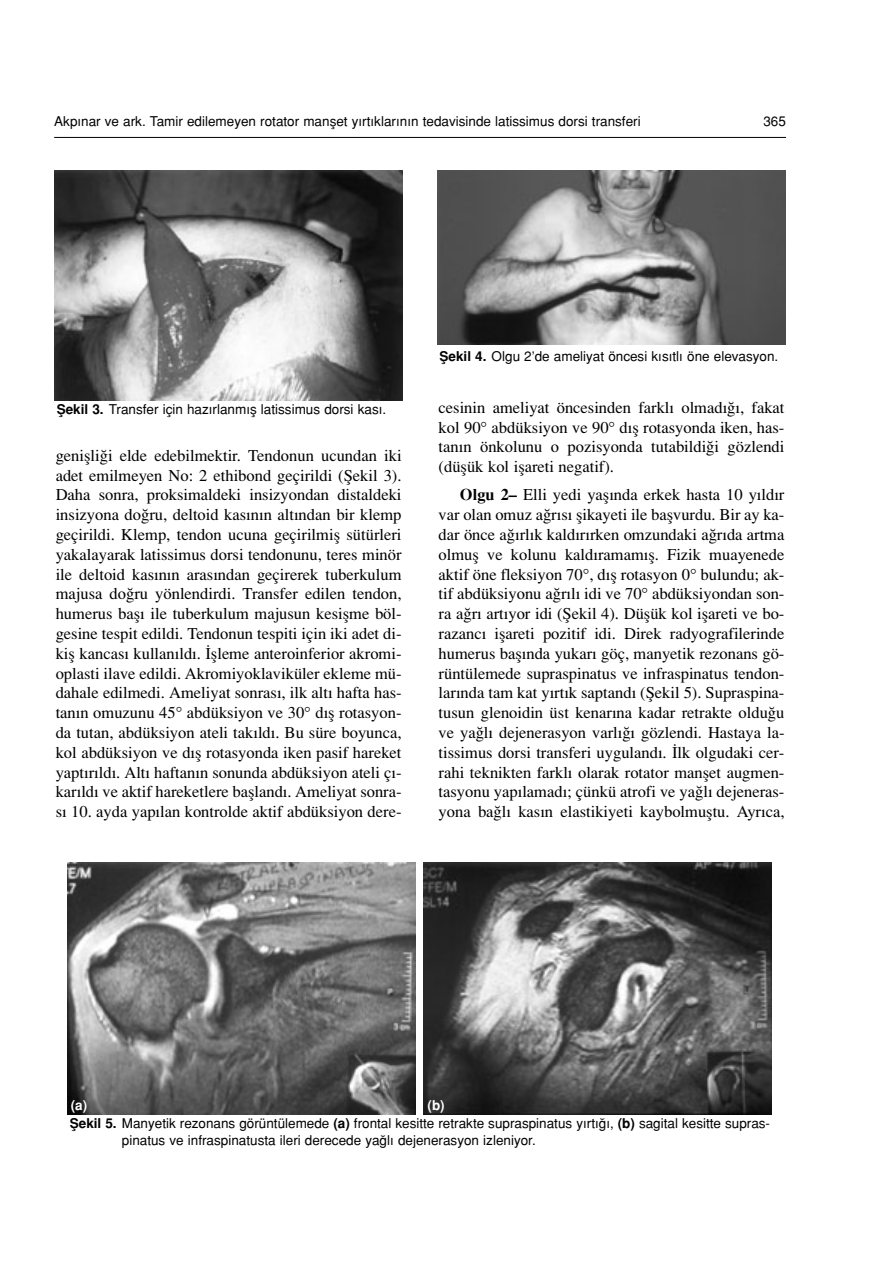
<style>
.page{position:relative;width:893px;height:1263px;background:#fff}
.page>*{position:absolute;margin:0;border:0;box-sizing:border-box;transform-origin:0 0}
.t1{font:16.5px/19.8px "Times Turk";color:#000;text-align:justify}
.t2{font:13.5px/16.6px "Helvetica Turk";color:#000}
.t3{font:13.5px "Helvetica Turk B";color:#fff}
.s1{font-family:"Helvetica Turk B"}
.s2{font-family:"Times Turk B"}
</style>
<div class="page">
<hr style="left:54px;top:137px;width:732px;height:1px;background:#000">
<img style="left:54px;top:170px;width:348px;height:231px">
<img style="left:437px;top:170px;width:348px;height:175px">
<img style="left:423px;top:863px;width:348px;height:252px">
<img style="left:67px;top:863px;width:348px;height:252px">
<p class="t2" style="left:54px;top:114px;width:588px">Akp›nar ve ark. Tamir edilemeyen rotator manflet y›rt›klar›n›n tedavisinde latissimus dorsi transferi</p>
<p class="t2" style="left:763px;top:114px;width:24px">365</p>
<p class="t2" style="left:57px;top:402px;width:331px"><span class="s1">fiekil 3.</span> Transfer için haz›rlanm›fl latissimus dorsi kas›.</p>
<p class="t1" style="left:56px;top:447px;width:347px">geniflli¤i elde edebilmektir. Tendonun ucundan iki adet emilmeyen No: 2 ethibond geçirildi (fiekil 3).<br>Daha sonra, proksimaldeki insizyondan distaldeki insizyona do¤ru, deltoid kas›n›n alt›ndan bir klemp geçirildi. Klemp, tendon ucuna geçirilmifl sütürleri yakalayarak latissimus dorsi tendonunu, teres minör ile deltoid kas›n›n aras›ndan geçirerek tuberkulum majusa do¤ru yönlendirdi. Transfer edilen tendon, humerus bafl› ile tuberkulum majusun kesiflme böl&shy;gesine tespit edildi. Tendonun tespiti için iki adet di&shy;kifl kancas› kullan›ld›. ‹flleme anteroinferior akromi&shy;oplasti ilave edildi. Akromiyoklaviküler ekleme mü&shy;dahale edilmedi. Ameliyat sonras›, ilk alt› hafta has&shy;tan›n omuzunu 45° abdüksiyon ve 30° d›fl rotasyon&shy;da tutan, abdüksiyon ateli tak›ld›. Bu süre boyunca, kol abdüksiyon ve d›fl rotasyonda iken pasif hareket yapt›r›ld›. Alt› haftan›n sonunda abdüksiyon ateli ç›- kar›ld› ve aktif hareketlere baflland›. Ameliyat sonra&shy;s› 10. ayda yap›lan kontrolde aktif abdüksiyon dere-</p>
<p class="t2" style="left:439px;top:349px;width:340px"><span class="s1">fiekil 4.</span> Olgu 2’de ameliyat öncesi k›s›tl› öne elevasyon.</p>
<p class="t1" style="left:438px;top:399px;width:347px">cesinin ameliyat öncesinden farkl› olmad›¤›, fakat kol 90° abdüksiyon ve 90° d›fl rotasyonda iken, has&shy;tan›n önkolunu o pozisyonda tutabildi¤i gözlendi (düflük kol iflareti negatif).</p>
<p class="t1" style="left:438px;top:487px;width:347px;text-indent:21px"><span class="s2">Olgu 2–</span> Elli yedi yafl›nda erkek hasta 10 y›ld›r var olan omuz a¤r›s› flikayeti ile baflvurdu. Bir ay ka&shy;dar önce a¤›rl›k kald›r›rken omzundaki a¤r›da artma olmufl ve kolunu kald›ramam›fl. Fizik muayenede aktif öne fleksiyon 70°, d›fl rotasyon 0° bulundu; ak&shy;tif abdüksiyonu a¤r›l› idi ve 70° abdüksiyondan son&shy;ra a¤r› art›yor idi (fiekil 4). Düflük kol iflareti ve bo&shy;razanc› iflareti pozitif idi. Direk radyografilerinde humerus bafl›nda yukar› göç, manyetik rezonans gö&shy;rüntülemede supraspinatus ve infraspinatus tendon&shy;lar›nda tam kat y›rt›k saptand› (fiekil 5). Supraspina&shy;tusun glenoidin üst kenar›na kadar retrakte oldu¤u ve ya¤l› dejenerasyon varl›¤› gözlendi. Hastaya la&shy;tissimus dorsi transferi uyguland›. ‹lk olgudaki cer&shy;rahi teknikten farkl› olarak rotator manflet augmen&shy;tasyonu yap›lamad›; çünkü atrofi ve ya¤l› dejeneras&shy;yona ba¤l› kas›n elastikiyeti kaybolmufltu. Ayr›ca,</p>
<p class="t3" style="left:71px;top:1100px;width:18px">(a)</p>
<p class="t3" style="left:427px;top:1100px;width:19px">(b)</p>
<p class="t2" style="left:122px;top:1116px;width:649px;text-indent:-52px"><span class="s1">fiekil 5.</span> Manyetik rezonans görüntülemede <span class="s1">(a)</span> frontal kesitte retrakte supraspinatus y›rt›¤›, <span class="s1">(b)</span> sagital kesitte supras&shy;pinatus ve infraspinatusta ileri derecede ya¤l› dejenerasyon izleniyor.</p>
</div>
